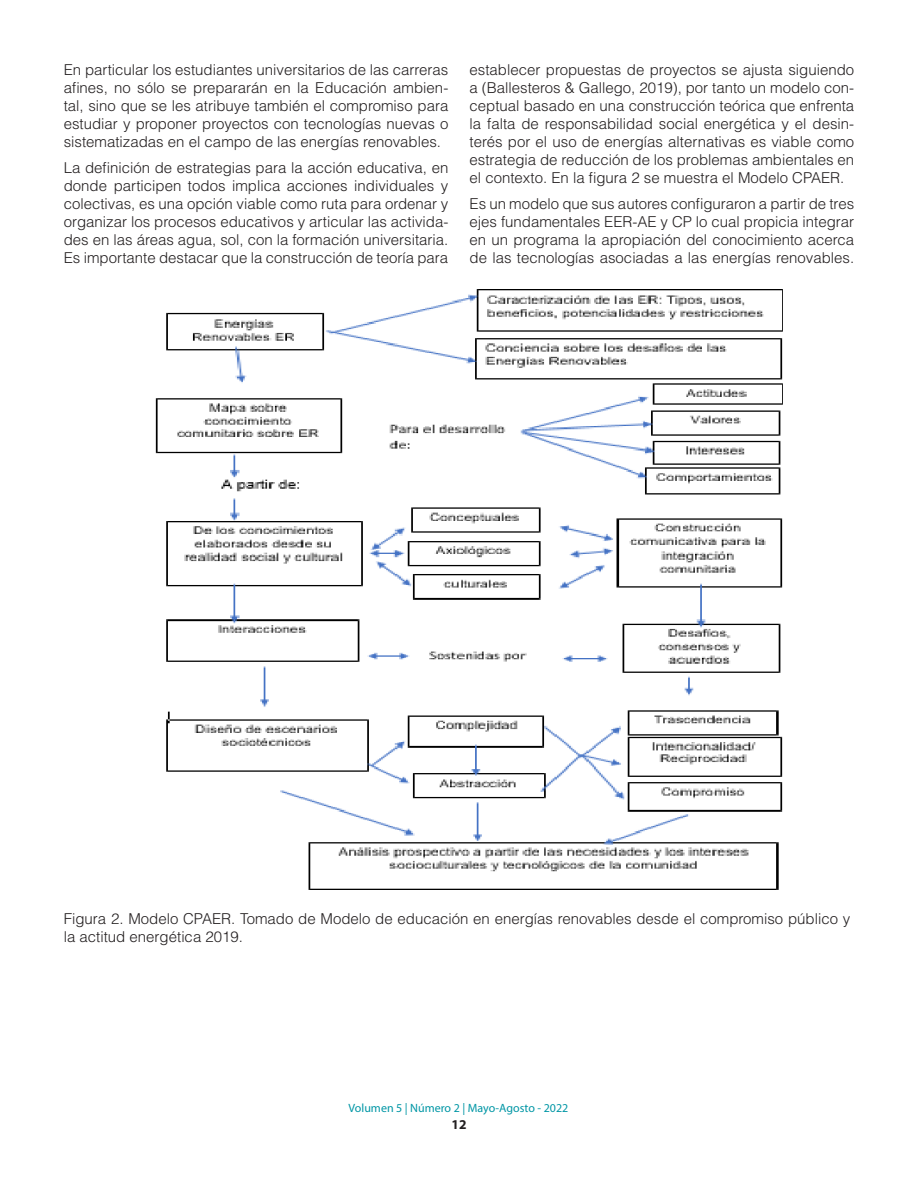
<style>
.page{position:relative;width:918px;height:1188px;background:#fff}
.page>*{position:absolute;margin:0;border:0;box-sizing:border-box;transform-origin:0 0}
.TEXTO{font:300 15px/18px "Helvetica LT Std";color:#231f20;text-align:justify}
.t1{font:700 13.5px "Myriad Pro";color:#231f20}
.t2{font:12px "Myriad Pro";color:#0096a5}
</style>
<div class="page">
<img style="left:156px;top:289px;width:626px;height:601px">
<p class="TEXTO" style="left:64px;top:60px;width:386px">En particular los estudiantes universitarios de las carreras afines, no sólo se prepararán en la Educación ambien&shy;tal, sino que se les atribuye también el compromiso para estudiar y proponer proyectos con tecnologías nuevas o sistematizadas en el campo de las energías renovables.</p>
<p class="TEXTO" style="left:64px;top:159px;width:386px">La definición de estrategias para la acción educativa, en donde participen todos implica acciones individuales y colectivas, es una opción viable como ruta para ordenar y organizar los procesos educativos y articular las activida&shy;des en las áreas agua, sol, con la formación universitaria.<br>Es importante destacar que la construcción de teoría para</p>
<p class="TEXTO" style="left:470px;top:60px;width:386px">establecer propuestas de proyectos se ajusta siguiendo a (Ballesteros &amp; Gallego, 2019), por tanto un modelo con&shy;ceptual basado en una construcción teórica que enfrenta la falta de responsabilidad social energética y el desin&shy;terés por el uso de energías alternativas es viable como estrategia de reducción de los problemas ambientales en el contexto. En la figura 2 se muestra el Modelo CPAER.</p>
<p class="TEXTO" style="left:470px;top:195px;width:386px">Es un modelo que sus autores configuraron a partir de tres ejes fundamentales EER-AE y CP lo cual propicia integrar en un programa la apropiación del conocimiento acerca de las tecnologías asociadas a las energías renovables.</p>
<p class="TEXTO" style="left:64px;top:909px;width:788px">Figura 2. Modelo CPAER. Tomado de Modelo de educación en energías renovables desde el compromiso público y la actitud energética 2019.</p>
<p class="t2" style="left:349px;top:1101px;width:221px">Volumen 5 | Número 2 | Mayo-Agosto - 2022</p>
<p class="t1" style="left:452px;top:1116px;width:16px">12</p>
</div>
